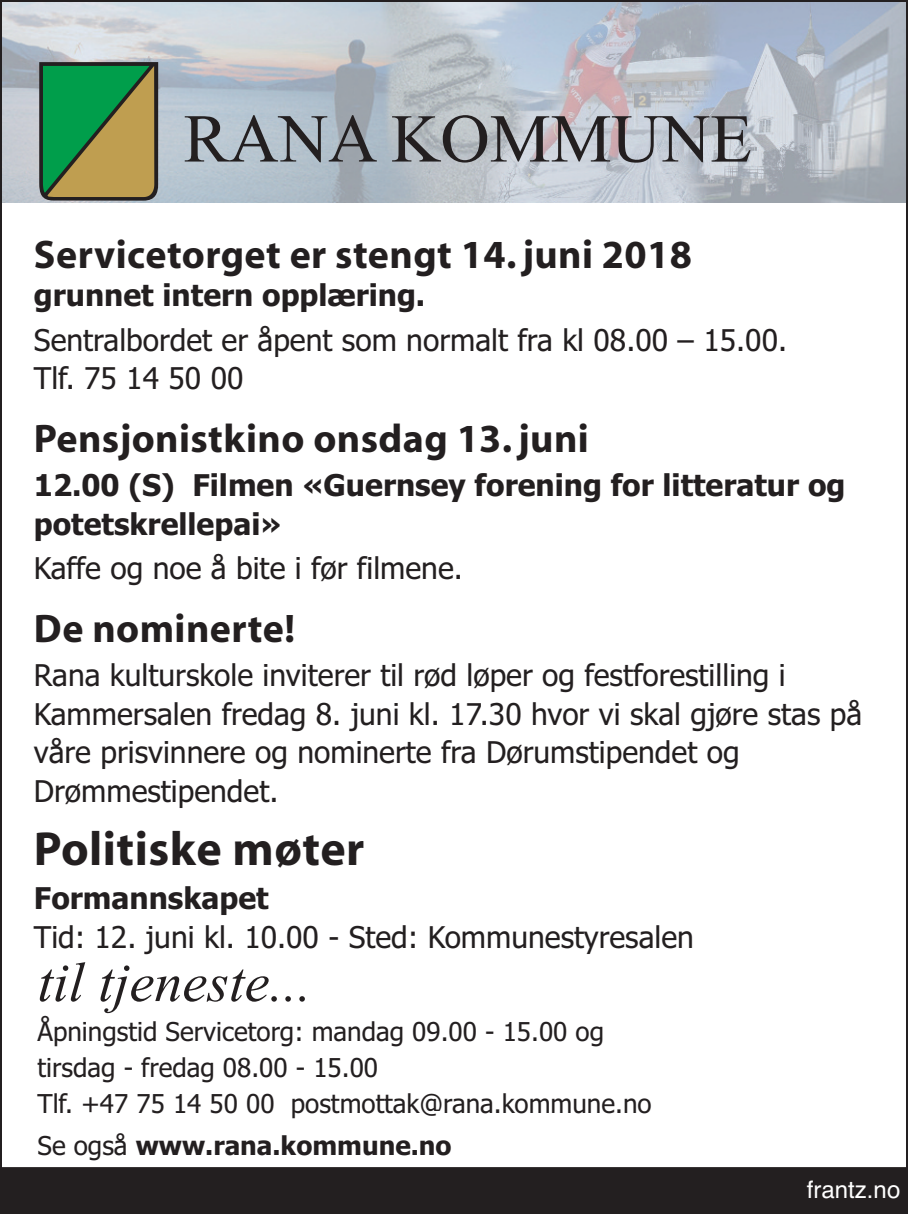
<style>
.page{position:relative;width:908px;height:1214px;background:#fff}
.page>*{position:absolute;margin:0;border:0;box-sizing:border-box;transform-origin:0 0}
.t1{font:68.4px "Times New Roman";color:#231f20}
.t2{font:italic 56px "Times New Roman";color:#231f20}
.t3{font:700 48px "Myriad";letter-spacing:.01em;color:#231f20}
.t4{font:700 40px "Myriad";letter-spacing:.01em;color:#231f20}
.t5{font:30px/38.4px "Tahoma";color:#231f20}
.t6{font:700 30px/38.4px "Tahoma";color:#231f20}
.t7{font:26px/36px "Tahoma";color:#231f20}
.t8{font:700 26px "Tahoma";color:#231f20}
.t9{font:24px "Helvetica";color:#fff}
.s1{font-weight:400}
</style>
<div class="page">
<img style="left:3px;top:3px;width:901px;height:200px">
<svg style="left:39px;top:62px;width:119px;height:139px;background:#588b48"></svg>
<div style="left:2px;top:1166px;width:904px;height:47px;background:#231f20"></div>
<h1 class="t1" style="left:183px;top:98px;width:570px">RANA KOMMUNE</h1>
<h3 class="t4" style="left:34px;top:239px;width:659px">Servicetorget er stengt 14. juni 2018</h3>
<p class="t6" style="left:34px;top:277px;width:393px">grunnet intern opplæring.</p>
<p class="t5" style="left:34px;top:321px;width:754px">Sentralbordet er åpent som normalt fra kl 08.00 – 15.00.<br>Tlf. 75 14 50 00</p>
<h3 class="t4" style="left:34px;top:424px;width:556px">Pensjonistkino onsdag 13. juni</h3>
<p class="t6" style="left:34px;top:467px;width:812px">12.00 (S) Filmen «Guernsey forening for litteratur og potetskrellepai»</p>
<p class="t5" style="left:34px;top:549px;width:430px">Kaffe og noe å bite i før filmene.</p>
<h3 class="t4" style="left:34px;top:614px;width:262px">De nominerte!</h3>
<p class="t5" style="left:34px;top:656px;width:829px">Rana kulturskole inviterer til rød løper og festforestilling i Kammersalen fredag 8. juni kl. 17.30 hvor vi skal gjøre stas på våre prisvinnere og nominerte fra Dørumstipendet og Drømmestipendet.</p>
<h3 class="t3" style="left:34px;top:830px;width:332px">Politiske møter</h3>
<p class="t6" style="left:34px;top:879px;width:236px">Formannskapet</p>
<p class="t5" style="left:34px;top:917px;width:661px">Tid: 12. juni kl. 10.00 - Sted: Kommunestyresalen</p>
<h2 class="t2" style="left:37px;top:948px;width:275px">til tjeneste...</h2>
<p class="t7" style="left:37px;top:1013px;width:615px">Åpningstid Servicetorg: mandag 09.00 - 15.00 og tirsdag - fredag 08.00 - 15.00<br>Tlf. +47 75 14 50 00 postmottak@rana.kommune.no</p>
<p class="t8" style="left:37px;top:1130px;width:415px"><span class="s1">Se også</span> www.rana.kommune.no</p>
<p class="t9" style="left:806px;top:1175px;width:95px">frantz.no</p>
</div>
